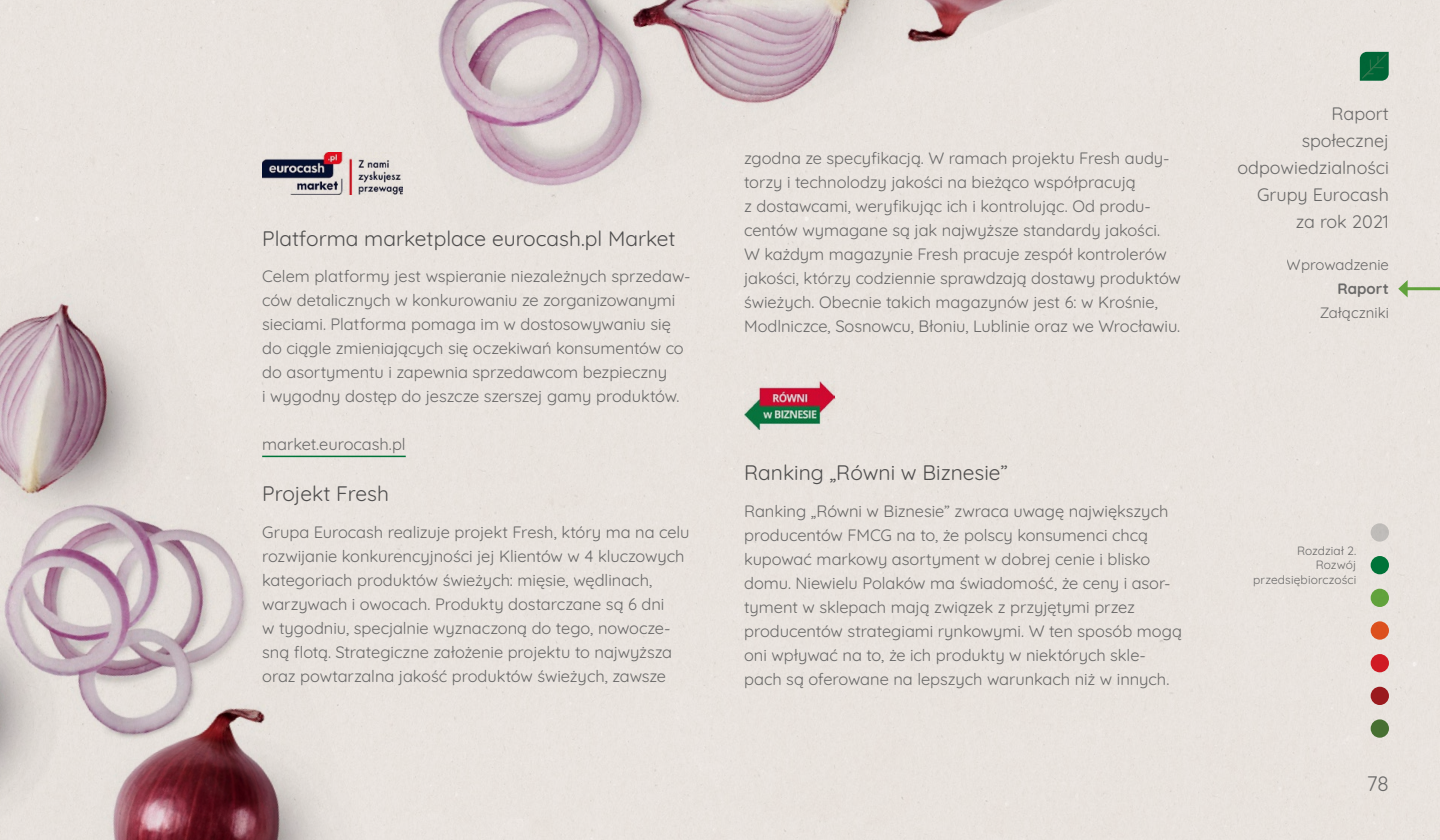
<style>
.page{position:relative;width:1440px;height:840px;background:#fff}
.page>*{position:absolute;margin:0;border:0;box-sizing:border-box;transform-origin:0 0}
.NOWY_podtytul_MIN_14{font:21px "Quicksand";color:#58595b}
.t1{font:21px "Quicksand";color:#757779}
.t2{font:18px/27px "Quicksand";color:#757779;text-align:right}
.NOWY_akapit_11_SRODE{font:16.5px/24px "Quicksand";letter-spacing:-.005em;color:#757779}
.t3{font:15px "Quicksand";color:#757779}
.t4{font:700 15px "Quicksand";letter-spacing:.005em;color:#757779}
.NOWY_pagina_rozdzial{font:12px/14.4px "Quicksand";letter-spacing:.01em;color:#757779;text-align:right}
</style>
<div class="page">
<img style="left:0;top:0;width:1440px;height:840px">
<svg style="left:1371px;top:719px;width:18px;height:19px"></svg>
<div style="left:1371px;top:687px;width:18px;height:18px;background:#9a1a1e;border-radius:50%"></div>
<div style="left:1371px;top:654px;width:18px;height:18px;background:#d01a24;border-radius:50%"></div>
<svg style="left:1371px;top:621px;width:18px;height:19px"></svg>
<div style="left:1371px;top:589px;width:18px;height:18px;background:#62a23c;border-radius:50%"></div>
<div style="left:1371px;top:556px;width:18px;height:18px;background:#007339;border-radius:50%"></div>
<div style="left:1371px;top:523px;width:18px;height:19px;background:#bfbcb9;border-radius:50%"></div>
<p class="NOWY_podtytul_MIN_14" style="left:262px;top:222px;width:415px">Platforma marketplace eurocash.pl Market</p>
<p class="NOWY_akapit_11_SRODE" style="left:262px;top:263px;width:430px">Celem platformy jest wspieranie niezależnych sprzedaw&shy;ców detalicznych w konkurowaniu ze zorganizowanymi sieciami. Platforma pomaga im w dostosowywaniu się do ciągle zmieniających się oczekiwań konsumentów co do asortymentu i zapewnia sprzedawcom bezpieczny<br>i wygodny dostęp do jeszcze szerszej gamy produktów.</p>
<p class="NOWY_akapit_11_SRODE" style="left:262px;top:431px;width:145px">market.eurocash.pl</p>
<p class="NOWY_podtytul_MIN_14" style="left:262px;top:477px;width:128px">Projekt Fresh</p>
<p class="NOWY_akapit_11_SRODE" style="left:262px;top:518px;width:429px">Grupa Eurocash realizuje projekt Fresh, który ma na celu rozwijanie konkurencyjności jej Klientów w 4 kluczowych kategoriach produktów świeżych: mięsie, wędlinach, warzywach i owocach. Produkty dostarczane są 6 dni<br>w tygodniu, specjalnie wyznaczoną do tego, nowocze&shy;sną flotą. Strategiczne założenie projektu to najwyższa oraz powtarzalna jakość produktów świeżych, zawsze</p>
<p class="NOWY_akapit_11_SRODE" style="left:744px;top:145px;width:438px">zgodna ze specyfikacją. W ramach projektu Fresh audy&shy;torzy i technolodzy jakości na bieżąco współpracują<br>z dostawcami, weryfikując ich i kontrolując. Od produ&shy;centów wymagane są jak najwyższe standardy jakości.<br>W każdym magazynie Fresh pracuje zespół kontrolerów jakości, którzy codziennie sprawdzają dostawy produktów świeżych. Obecnie takich magazynów jest 6: w Krośnie, Modlniczce, Sosnowcu, Błoniu, Lublinie oraz we Wrocławiu.</p>
<p class="NOWY_podtytul_MIN_14" style="left:744px;top:457px;width:265px">Ranking „Równi w Biznesie”</p>
<p class="NOWY_akapit_11_SRODE" style="left:744px;top:498px;width:439px">Ranking „Równi w Biznesie” zwraca uwagę największych producentów FMCG na to, że polscy konsumenci chcą kupować markowy asortyment w dobrej cenie i blisko domu. Niewielu Polaków ma świadomość, że ceny i asor&shy;tyment w sklepach mają związek z przyjętymi przez producentów strategiami rynkowymi. W ten sposób mogą oni wpływać na to, że ich produkty w niektórych skle&shy;pach są oferowane na lepszych warunkach niż w innych.</p>
<p class="t2" style="left:1238px;top:98px;width:153px">Raport<br>społecznej odpowiedzialności<br>Grupy Eurocash za rok 2021</p>
<p class="t3" style="left:1287px;top:253px;width:104px">Wprowadzenie</p>
<p class="t4" style="left:1337px;top:277px;width:53px">Raport</p>
<p class="t3" style="left:1320px;top:301px;width:71px">Załączniki</p>
<p class="NOWY_pagina_rozdzial" style="left:1297px;top:542px;width:61px">Rozdział 2.</p>
<p class="NOWY_pagina_rozdzial" style="left:1253px;top:557px;width:105px">Rozwój przedsiębiorczości</p>
<p class="t1" style="left:1367px;top:767px;width:24px">78</p>
</div>
